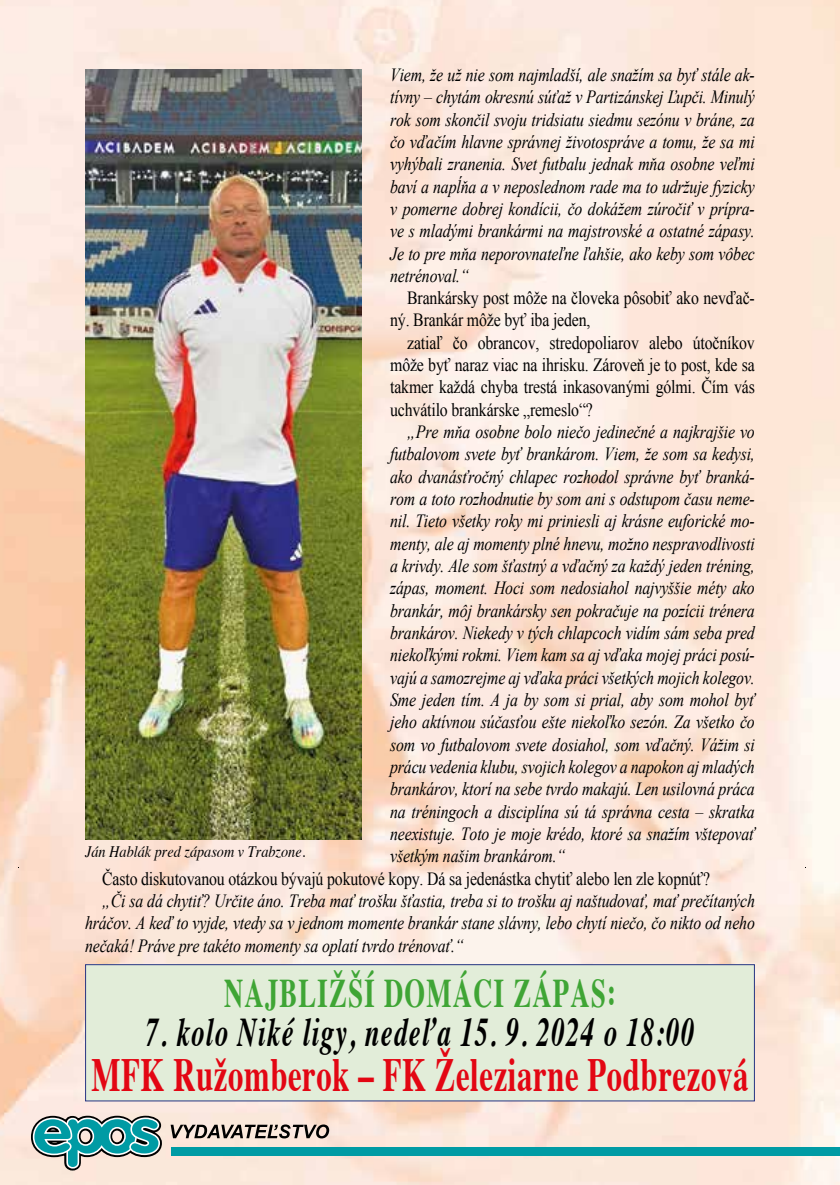
<style>
.page{position:relative;width:840px;height:1185px;background:#fff}
.page>*{position:absolute;margin:0;border:0;box-sizing:border-box;transform-origin:0 0}
.t1{font:700 47.6px "Times";letter-spacing:.02em;color:#e30613;scale:.65 1}
.t2{font:italic 700 40.8px "Times";letter-spacing:.05em;color:#000;scale:.66 1}
.t3{font:700 40.6px "Times";letter-spacing:.05em;color:#3fa535;scale:.65 1}
.t4{font:italic 18.6px/22.4px "Times New Roman";letter-spacing:-.01em;color:#000;text-align:justify;scale:.85 1}
.t5{font:18.6px/22.4px "Times New Roman";letter-spacing:-.01em;color:#000;scale:.85 1}
.t6{font:italic 16px "Times";color:#000;scale:.89 1}
</style>
<div class="page">
<img style="left:0;top:0;width:839px;height:1185px">
<svg style="left:28px;top:1113px;width:136px;height:60px"></svg>
<div style="left:172px;top:1147px;width:667px;height:9px;background:#009ba4"></div>
<svg style="left:170px;top:1124px;width:159px;height:14px"></svg>
<div style="left:85px;top:965px;width:669px;height:136px;background:#e2edd9"></div>
<div style="left:85px;top:964px;width:669px;height:137px;border:1px solid #283583"></div>
<img style="left:85px;top:69px;width:276px;height:770px">
<p class="t4" style="left:390px;top:63px;width:430px">Viem, že už nie som najmladší, ale snažím sa byť stále ak&shy;tívny – chytám okresnú súťaž v Partizánskej Ľupči. Minulý rok som skončil svoju tridsiatu siedmu sezónu v bráne, za čo vďačím hlavne správnej životospráve a tomu, že sa mi vyhýbali zranenia. Svet futbalu jednak mňa osobne veľmi baví a napĺňa a v neposlednom rade ma to udržuje fyzicky v pomerne dobrej kondícii, čo dokážem zúročiť v prípra&shy;ve s mladými brankármi na majstrovské a ostatné zápasy.<br>Je to pre mňa neporovnateľne ľahšie, ako keby som vôbec netrénoval.“</p>
<p class="t5" style="left:390px;top:286px;width:430px;text-indent:17px">Brankársky post môže na človeka pôsobiť ako nevďač&shy;ný. Brankár môže byť iba jeden,</p>
<p class="t5" style="left:390px;top:331px;width:430px;text-align:justify;text-indent:17px">zatiaľ čo obrancov, stredopoliarov alebo útočníkov môže byť naraz viac na ihrisku. Zároveň je to post, kde sa takmer každá chyba trestá inkasovanými gólmi. Čím vás uchvátilo brankárske „remeslo“?</p>
<p class="t4" style="left:390px;top:420px;width:430px;text-indent:17px">„Pre mňa osobne bolo niečo jedinečné a najkrajšie vo futbalovom svete byť brankárom. Viem, že som sa kedysi, ako dvanásťročný chlapec rozhodol správne byť branká&shy;rom a toto rozhodnutie by som ani s odstupom času neme&shy;nil. Tieto všetky roky mi priniesli aj krásne euforické mo&shy;menty, ale aj momenty plné hnevu, možno nespravodlivosti a krivdy. Ale som šťastný a vďačný za každý jeden tréning, zápas, moment. Hoci som nedosiahol najvyššie méty ako brankár, môj brankársky sen pokračuje na pozícii trénera brankárov. Niekedy v tých chlapcoch vidím sám seba pred niekoľkými rokmi. Viem kam sa aj vďaka mojej práci posú&shy;vajú a samozrejme aj vďaka práci všetkých mojich kolegov.<br>Sme jeden tím. A ja by som si prial, aby som mohol byť jeho aktívnou súčasťou ešte niekoľko sezón. Za všetko čo som vo futbalovom svete dosiahol, som vďačný. Vážim si prácu vedenia klubu, svojich kolegov a napokon aj mladých brankárov, ktorí na sebe tvrdo makajú. Len usilovná práca na tréningoch a disciplína sú tá správna cesta – skratka neexistuje. Toto je moje krédo, ktoré sa snažím vštepovať všetkým našim brankárom.“</p>
<p class="t5" style="left:102px;top:867px;width:716px">Často diskutovanou otázkou bývajú pokutové kopy. Dá sa jedenástka chytiť alebo len zle kopnúť?</p>
<p class="t4" style="left:85px;top:889px;width:789px;text-indent:17px">„Či sa dá chytiť? Určite áno. Treba mať trošku šťastia, treba si to trošku aj naštudovať, mať prečítaných hráčov. A keď to vyjde, vtedy sa v jednom momente brankár stane slávny, lebo chytí niečo, čo nikto od neho nečaká! Práve pre takéto momenty sa oplatí tvrdo trénovať.“</p>
<p class="t6" style="left:85px;top:838px;width:249px">Ján Hablák pred zápasom v Trabzone.</p>
<h3 class="t3" style="left:224px;top:954px;width:604px">NAJBLIŽŠÍ DOMÁCI ZÁPAS:</h3>
<h2 class="t2" style="left:145px;top:994px;width:832px">7. kolo Niké ligy, nedeľa 15. 9. 2024 o 18:00</h2>
<h1 class="t1" style="left:92px;top:1029px;width:1011px">MFK Ružomberok – FK Železiarne Podbrezová</h1>
</div>
